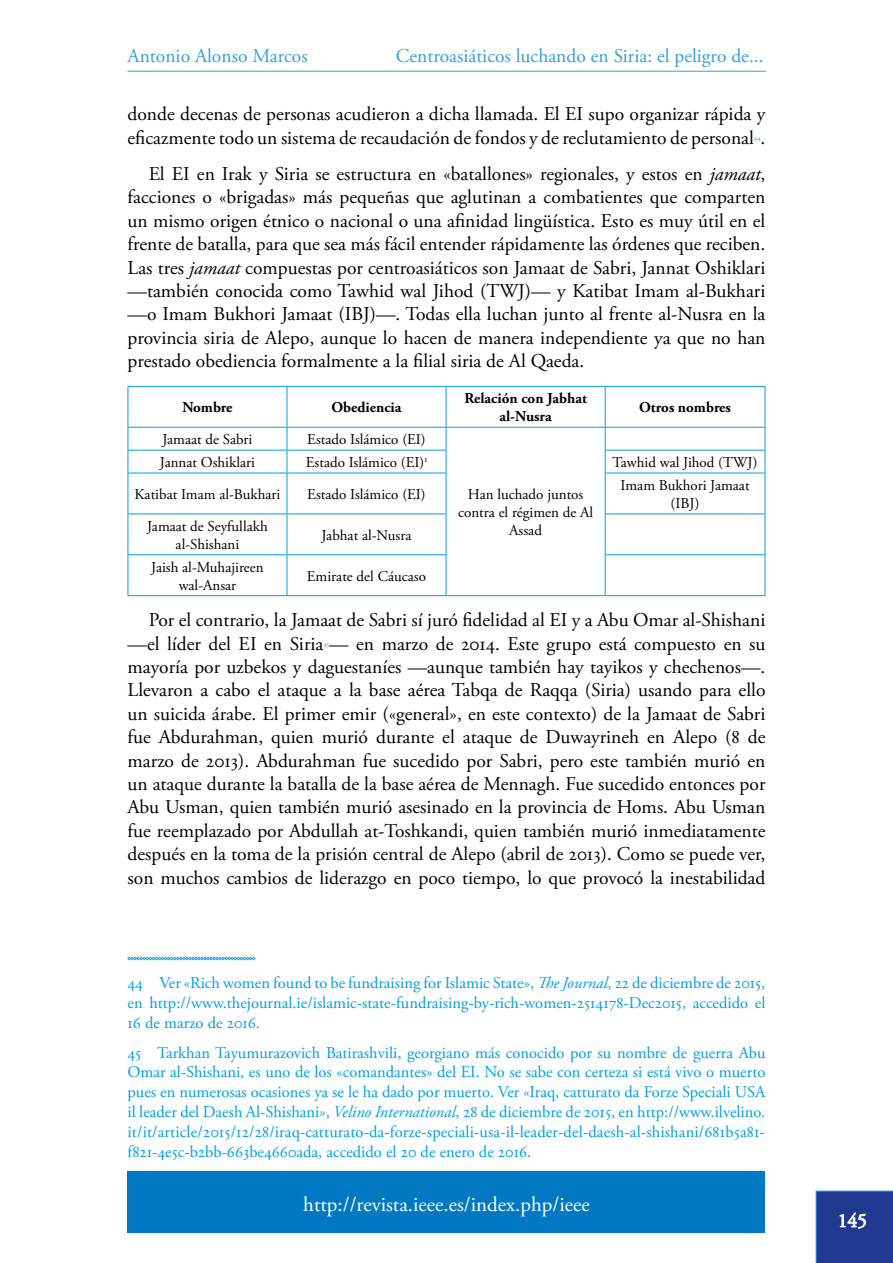
<style>
.page{position:relative;width:893px;height:1263px;background:#fff}
.page>*{position:absolute;margin:0;border:0;box-sizing:border-box;transform-origin:0 0}
.t1{font:21px "Adobe Garamond Pro";color:#fff}
.IEEE_parrafoNormal{font:19.5px/23.4px "Adobe Garamond Pro";color:#000;text-align:justify}
.t2{font:19.5px "Adobe Garamond Pro";color:#359fda}
.t3{font:19.5px "Adobe Garamond Pro";color:#fff}
.IEEE_notasPie{font:16.5px/19.8px "Adobe Garamond Pro";color:#009fe3;text-align:justify}
.Texto_tabla{font:15px/18px "Adobe Garamond Pro";color:#000;text-align:center}
.Texto_tabla-2{font:700 15px/18px "Adobe Garamond Pro";color:#000;text-align:center}
.IEEE_parrafoNormal-2{font:7.05px "Adobe Garamond Pro";color:#359fda}
.s1{font-style:italic}
</style>
<div class="page">
<div style="left:816px;top:1191px;width:77px;height:72px;background:#213a8f"></div>
<div style="left:128px;top:1171px;width:637px;height:62px;background:#0079c2"></div>
<hr style="left:128px;top:71px;width:638px;height:1px;background:#359fda">
<hr style="left:128px;top:386px;width:159px;height:1px;background:#009fe3">
<hr style="left:128px;top:387px;width:1px;height:40px;background:#009fe3">
<hr style="left:287px;top:386px;width:159px;height:1px;background:#009fe3">
<hr style="left:287px;top:387px;width:1px;height:40px;background:#009fe3">
<hr style="left:446px;top:386px;width:159px;height:1px;background:#009fe3">
<hr style="left:446px;top:387px;width:1px;height:40px;background:#009fe3">
<hr style="left:605px;top:386px;width:160px;height:1px;background:#009fe3">
<hr style="left:605px;top:387px;width:1px;height:40px;background:#009fe3">
<hr style="left:765px;top:387px;width:1px;height:40px;background:#009fe3">
<hr style="left:128px;top:427px;width:159px;height:1px;background:#009fe3">
<hr style="left:287px;top:427px;width:159px;height:1px;background:#009fe3">
<hr style="left:446px;top:427px;width:159px;height:1px;background:#009fe3">
<hr style="left:446px;top:595px;width:159px;height:1px;background:#009fe3">
<hr style="left:605px;top:427px;width:160px;height:1px;background:#009fe3">
<hr style="left:128px;top:450px;width:159px;height:1px;background:#009fe3">
<svg style="left:128px;top:428px;width:1px;height:45px"></svg>
<hr style="left:287px;top:450px;width:159px;height:1px;background:#009fe3">
<svg style="left:287px;top:428px;width:1px;height:45px"></svg>
<svg style="left:446px;top:428px;width:1px;height:45px"></svg>
<hr style="left:605px;top:450px;width:160px;height:1px;background:#009fe3">
<svg style="left:605px;top:428px;width:1px;height:45px"></svg>
<svg style="left:765px;top:428px;width:1px;height:45px"></svg>
<hr style="left:128px;top:473px;width:159px;height:1px;background:#009fe3">
<hr style="left:128px;top:473px;width:1px;height:40px;background:#009fe3">
<hr style="left:287px;top:473px;width:159px;height:1px;background:#009fe3">
<hr style="left:287px;top:473px;width:1px;height:40px;background:#009fe3">
<hr style="left:446px;top:473px;width:1px;height:40px;background:#009fe3">
<hr style="left:605px;top:473px;width:160px;height:1px;background:#009fe3">
<hr style="left:605px;top:473px;width:1px;height:40px;background:#009fe3">
<hr style="left:765px;top:473px;width:1px;height:40px;background:#009fe3">
<hr style="left:128px;top:513px;width:159px;height:1px;background:#009fe3">
<hr style="left:128px;top:514px;width:1px;height:40px;background:#009fe3">
<hr style="left:287px;top:513px;width:159px;height:1px;background:#009fe3">
<hr style="left:287px;top:514px;width:1px;height:40px;background:#009fe3">
<hr style="left:446px;top:514px;width:1px;height:40px;background:#009fe3">
<hr style="left:605px;top:513px;width:160px;height:1px;background:#009fe3">
<hr style="left:605px;top:514px;width:1px;height:40px;background:#009fe3">
<hr style="left:765px;top:514px;width:1px;height:40px;background:#009fe3">
<hr style="left:128px;top:554px;width:159px;height:1px;background:#009fe3">
<hr style="left:128px;top:555px;width:1px;height:40px;background:#009fe3">
<hr style="left:287px;top:554px;width:159px;height:1px;background:#009fe3">
<hr style="left:287px;top:555px;width:1px;height:40px;background:#009fe3">
<hr style="left:446px;top:555px;width:1px;height:40px;background:#009fe3">
<hr style="left:128px;top:595px;width:159px;height:1px;background:#009fe3">
<hr style="left:287px;top:595px;width:159px;height:1px;background:#009fe3">
<hr style="left:605px;top:554px;width:160px;height:1px;background:#009fe3">
<hr style="left:605px;top:555px;width:1px;height:40px;background:#009fe3">
<hr style="left:765px;top:555px;width:1px;height:40px;background:#009fe3">
<hr style="left:605px;top:595px;width:160px;height:1px;background:#009fe3">
<svg style="left:127px;top:957px;width:128px;height:3px"></svg>
<p class="t2" style="left:128px;top:44px;width:182px">Antonio Alonso Marcos</p>
<p class="t2" style="left:396px;top:44px;width:369px">Centroasiáticos luchando en Siria: el peligro de...</p>
<p class="IEEE_parrafoNormal" style="left:128px;top:103px;width:639px">donde decenas de personas acudieron a dicha llamada. El EI supo organizar rápida y eficazmente todo un sistema de recaudación de fondos y de reclutamiento de personal .</p>
<p class="IEEE_parrafoNormal-2" style="left:754px;top:133px;width:8px">44</p>
<p class="IEEE_parrafoNormal" style="left:128px;top:163px;width:639px;text-indent:21px">El EI en Irak y Siria se estructura en «batallones» regionales, y estos en <span class="s1">jamaat</span>, facciones o «brigadas» más pequeñas que aglutinan a combatientes que comparten un mismo origen étnico o nacional o una afinidad lingüística. Esto es muy útil en el frente de batalla, para que sea más fácil entender rápidamente las órdenes que reciben.<br>Las tres <span class="s1">jamaat</span> compuestas por centroasiáticos son Jamaat de Sabri, Jannat Oshiklari —también conocida como Tawhid wal Jihod (TWJ)— y Katibat Imam al-Bukhari —o Imam Bukhori Jamaat (IBJ)—. Todas ella luchan junto al frente al-Nusra en la provincia siria de Alepo, aunque lo hacen de manera independiente ya que no han prestado obediencia formalmente a la filial siria de Al Qaeda.</p>
<p class="Texto_tabla-2" style="left:182px;top:399px;width:52px">Nombre</p>
<p class="Texto_tabla-2" style="left:331px;top:399px;width:72px">Obediencia</p>
<p class="Texto_tabla-2" style="left:464px;top:390px;width:124px">Relación con Jabhat al-Nusra</p>
<p class="Texto_tabla-2" style="left:639px;top:399px;width:93px">Otros nombres</p>
<p class="Texto_tabla" style="left:162px;top:431px;width:91px">Jamaat de Sabri</p>
<p class="Texto_tabla" style="left:307px;top:431px;width:120px">Estado Islámico (EI)</p>
<p class="Texto_tabla" style="left:160px;top:454px;width:97px">Jannat Oshiklari</p>
<p class="Texto_tabla" style="left:306px;top:454px;width:123px">Estado Islámico (EI)<sup>1</sup></p>
<p class="Texto_tabla" style="left:613px;top:454px;width:147px">Tawhid wal Jihod (TWJ)</p>
<p class="Texto_tabla" style="left:135px;top:486px;width:147px">Katibat Imam al-Bukhari</p>
<p class="Texto_tabla" style="left:307px;top:486px;width:120px">Estado Islámico (EI)</p>
<p class="Texto_tabla" style="left:621px;top:477px;width:131px">Imam Bukhori Jamaat (IBJ)</p>
<p class="Texto_tabla" style="left:147px;top:517px;width:122px">Jamaat de Seyfullakh al-Shishani</p>
<p class="Texto_tabla" style="left:322px;top:526px;width:91px">Jabhat al-Nusra</p>
<p class="Texto_tabla" style="left:151px;top:558px;width:114px">Jaish al-Muhajireen wal-Ansar</p>
<p class="Texto_tabla" style="left:307px;top:567px;width:121px">Emirate del Cáucaso</p>
<p class="IEEE_parrafoNormal" style="left:128px;top:609px;width:639px;text-align:right">Por el contrario, la Jamaat de Sabri sí juró fidelidad al EI y a Abu Omar al-Shishani —el líder del EI en Siria — en marzo de 2014. Este grupo está compuesto en su</p>
<p class="Texto_tabla" style="left:458px;top:486px;width:137px">Han luchado juntos contra el régimen de Al<br>Assad</p>
<p class="IEEE_parrafoNormal-2" style="left:323px;top:639px;width:7px">45</p>
<p class="IEEE_parrafoNormal" style="left:128px;top:656px;width:639px">mayoría por uzbekos y daguestaníes —aunque también hay tayikos y chechenos—.<br>Llevaron a cabo el ataque a la base aérea Tabqa de Raqqa (Siria) usando para ello un suicida árabe. El primer emir («general», en este contexto) de la Jamaat de Sabri fue Abdurahman, quien murió durante el ataque de Duwayrineh en Alepo (8 de marzo de 2013). Abdurahman fue sucedido por Sabri, pero este también murió en un ataque durante la batalla de la base aérea de Mennagh. Fue sucedido entonces por Abu Usman, quien también murió asesinado en la provincia de Homs. Abu Usman fue reemplazado por Abdullah at-Toshkandi, quien también murió inmediatamente después en la toma de la prisión central de Alepo (abril de 2013). Como se puede ver, son muchos cambios de liderazgo en poco tiempo, lo que provocó la inestabilidad</p>
<p class="IEEE_notasPie" style="left:128px;top:974px;width:639px">44 Ver «Rich women found to be fundraising for Islamic State», <span class="s1">The Journal</span>, 22 de diciembre de 2015, en http://www.thejournal.ie/islamic-state-fundraising-by-rich-women-2514178-Dec2015, accedido el 16 de marzo de 2016.</p>
<p class="IEEE_notasPie" style="left:128px;top:1043px;width:639px">45 Tarkhan Tayumurazovich Batirashvili, georgiano más conocido por su nombre de guerra Abu Omar al-Shishani, es uno de los «comandantes» del EI. No se sabe con certeza si está vivo o muerto pues en numerosas ocasiones ya se le ha dado por muerto. Ver «Iraq, catturato da Forze Speciali USA il leader del Daesh Al-Shishani», <span class="s1">Velino International</span>, 28 de diciembre de 2015, en http://www.ilvelino. it/it/article/2015/12/28/iraq-catturato-da-forze-speciali-usa-il-leader-del-daesh-al-shishani/681b5a81- f821-4e5c-b2bb-663be4660ada, accedido el 20 de enero de 2016.</p>
<p class="t1" style="left:303px;top:1191px;width:288px">http://revista.ieee.es/index.php/ieee</p>
<p class="t3" style="left:838px;top:1209px;width:31px">145</p>
</div>
